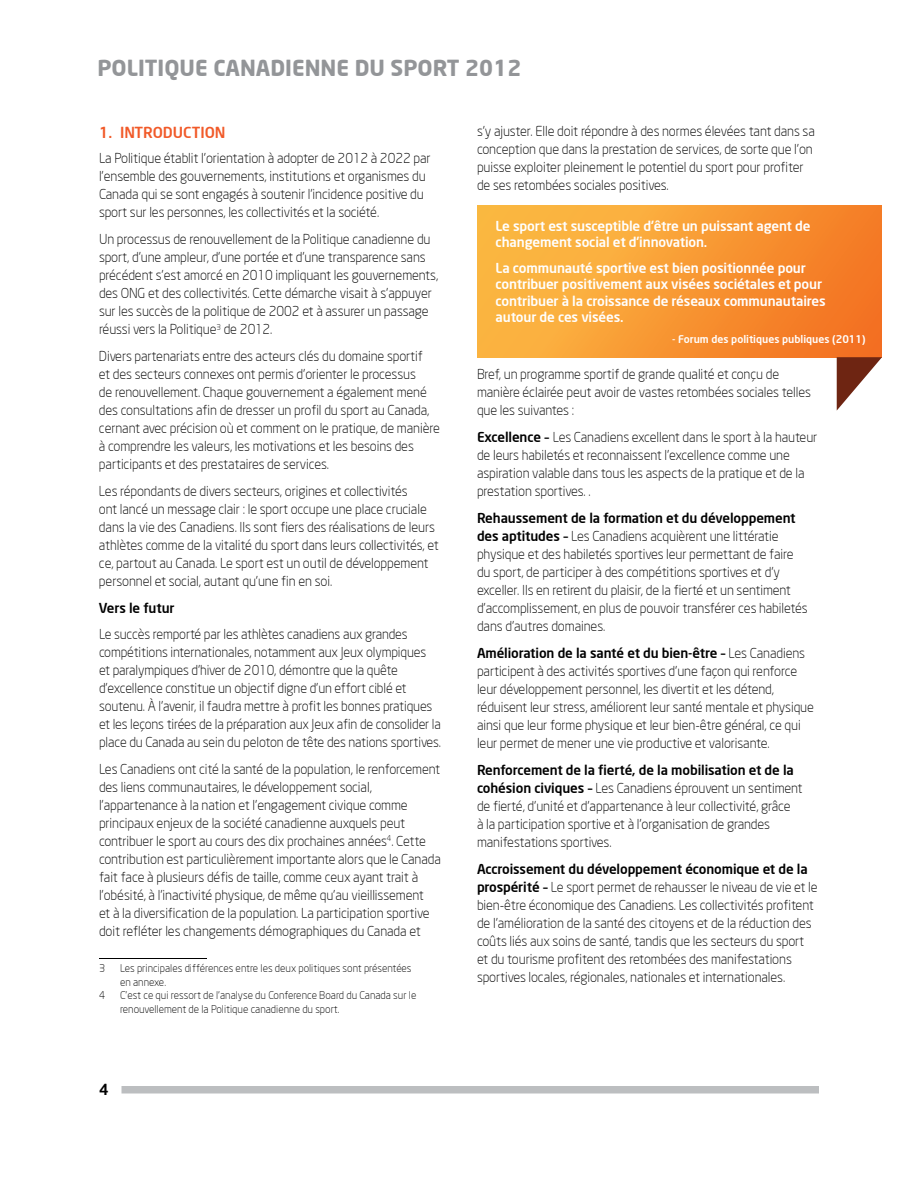
<style>
.page{position:relative;width:918px;height:1188px;background:#fff}
.page>*{position:absolute;margin:0;border:0;box-sizing:border-box;transform-origin:0 0}
.t1{font:700 21.75px "Neo Sans Two";color:#939598}
.t2{font:500 15px "Neo Sans Two";color:#f15a29}
.t3{font:500 15px "Neo Sans Two";color:#000}
.t4{font:300 13.5px/18px "Neo Sans Two";letter-spacing:-.01em;color:#000}
.t5{font:500 13.5px/16.5px "Neo Sans Two";letter-spacing:-.01em;color:#fff}
.t6{font:500 13.5px "Neo Sans Two";letter-spacing:-.01em;color:#000}
.t7{font:300 10.5px/13.5px "Neo Sans Two";color:#000}
.t8{font:500 10.5px "Neo Sans Two";color:#fff}
.s1{font-weight:500}
</style>
<div class="page">
<div style="left:122px;top:1086px;width:697px;height:8px;background:#bcbec0"></div>
<div style="left:477px;top:205px;width:405px;height:152px;background:linear-gradient(to right,#fcbe45,#f47523)"></div>
<svg style="left:837px;top:357px;width:45px;height:53px"></svg>
<hr style="left:99px;top:958px;width:108px;height:1px;background:#000">
<h1 class="t1" style="left:98px;top:54px;width:425px">POLITIQUE CANADIENNE DU SPORT 2012</h1>
<p class="t2" style="left:99px;top:123px;width:117px">1. INTRODUCTION</p>
<p class="t4" style="left:99px;top:149px;width:333px">La Politique établit l’orientation à adopter de 2012 à 2022 par l’ensemble des gouvernements, institutions et organismes du Canada qui se sont engagés à soutenir l’incidence positive du sport sur les personnes, les collectivités et la société.</p>
<p class="t4" style="left:99px;top:230px;width:341px">Un processus de renouvellement de la Politique canadienne du sport, d’une ampleur, d’une portée et d’une transparence sans précédent s’est amorcé en 2010 impliquant les gouvernements, des ONG et des collectivités. Cette démarche visait à s’appuyer sur les succès de la politique de 2002 et à assurer un passage réussi vers la Politique<sup>3</sup> de 2012.</p>
<p class="t4" style="left:99px;top:347px;width:342px">Divers partenariats entre des acteurs clés du domaine sportif<br>et des secteurs connexes ont permis d’orienter le processus<br>de renouvellement. Chaque gouvernement a également mené des consultations afin de dresser un profil du sport au Canada, cernant avec précision où et comment on le pratique, de manière à comprendre les valeurs, les motivations et les besoins des participants et des prestataires de services.</p>
<p class="t4" style="left:99px;top:482px;width:341px">Les répondants de divers secteurs, origines et collectivités<br>ont lancé un message clair : le sport occupe une place cruciale dans la vie des Canadiens. Ils sont fiers des réalisations de leurs athlètes comme de la vitalité du sport dans leurs collectivités, et ce, partout au Canada. Le sport est un outil de développement personnel et social, autant qu’une fin en soi.</p>
<p class="t6" style="left:99px;top:600px;width:77px">Vers le futur</p>
<p class="t4" style="left:99px;top:625px;width:344px">Le succès remporté par les athlètes canadiens aux grandes compétitions internationales, notamment aux Jeux olympiques<br>et paralympiques d’hiver de 2010, démontre que la quête d’excellence constitue un objectif digne d’un effort ciblé et soutenu. À l’avenir, il faudra mettre à profit les bonnes pratiques et les leçons tirées de la préparation aux Jeux afin de consolider la place du Canada au sein du peloton de tête des nations sportives.</p>
<p class="t4" style="left:99px;top:760px;width:344px">Les Canadiens ont cité la santé de la population, le renforcement des liens communautaires, le développement social, l’appartenance à la nation et l’engagement civique comme principaux enjeux de la société canadienne auxquels peut contribuer le sport au cours des dix prochaines années<sup>4</sup>. Cette contribution est particulièrement importante alors que le Canada fait face à plusieurs défis de taille, comme ceux ayant trait à l’obésité, à l’inactivité physique, de même qu’au vieillissement<br>et à la diversification de la population. La participation sportive doit refléter les changements démographiques du Canada et</p>
<p class="t7" style="left:99px;top:961px;width:8px">3</p>
<p class="t7" style="left:120px;top:961px;width:293px">Les principales différences entre les deux politiques sont présentées en annexe.</p>
<p class="t7" style="left:99px;top:988px;width:8px">4</p>
<p class="t7" style="left:120px;top:988px;width:298px">C’est ce qui ressort de l’analyse du Conference Board du Canada sur le renouvellement de la Politique canadienne du sport.</p>
<p class="t3" style="left:99px;top:1080px;width:11px">4</p>
<p class="t4" style="left:477px;top:122px;width:339px">s’y ajuster. Elle doit répondre à des normes élevées tant dans sa conception que dans la prestation de services, de sorte que l’on puisse exploiter pleinement le potentiel du sport pour profiter de ses retombées sociales positives.</p>
<p class="t5" style="left:496px;top:217px;width:317px">Le sport est susceptible d’être un puissant agent de changement social et d’innovation.</p>
<p class="t5" style="left:496px;top:259px;width:332px">La communauté sportive est bien positionnée pour contribuer positivement aux visées sociétales et pour contribuer à la croissance de réseaux communautaires autour de ces visées.</p>
<p class="t8" style="left:672px;top:333px;width:195px">- Forum des politiques publiques (2011)</p>
<p class="t4" style="left:477px;top:365px;width:336px">Bref, un programme sportif de grande qualité et conçu de manière éclairée peut avoir de vastes retombées sociales telles que les suivantes :</p>
<p class="t4" style="left:477px;top:428px;width:342px"><span class="s1">Excellence –</span> Les Canadiens excellent dans le sport à la hauteur de leurs habiletés et reconnaissent l’excellence comme une aspiration valable dans tous les aspects de la pratique et de la prestation sportives. .</p>
<p class="t4" style="left:477px;top:509px;width:332px"><span class="s1">Rehaussement de la formation et du développement des aptitudes –</span> Les Canadiens acquièrent une littératie physique et des habiletés sportives leur permettant de faire du sport, de participer à des compétitions sportives et d’y exceller. Ils en retirent du plaisir, de la fierté et un sentiment d’accomplissement, en plus de pouvoir transférer ces habiletés dans d’autres domaines.</p>
<p class="t4" style="left:477px;top:644px;width:338px"><span class="s1">Amélioration de la santé et du bien-être –</span> Les Canadiens participent à des activités sportives d’une façon qui renforce leur développement personnel, les divertit et les détend, réduisent leur stress, améliorent leur santé mentale et physique ainsi que leur forme physique et leur bien-être général, ce qui leur permet de mener une vie productive et valorisante.</p>
<p class="t4" style="left:477px;top:761px;width:327px"><span class="s1">Renforcement de la fierté, de la mobilisation et de la cohésion civiques –</span> Les Canadiens éprouvent un sentiment de fierté, d’unité et d’appartenance à leur collectivité, grâce<br>à la participation sportive et à l’organisation de grandes manifestations sportives.</p>
<p class="t4" style="left:477px;top:860px;width:342px"><span class="s1">Accroissement du développement économique et de la prospérité –</span> Le sport permet de rehausser le niveau de vie et le bien-être économique des Canadiens. Les collectivités profitent de l’amélioration de la santé des citoyens et de la réduction des coûts liés aux soins de santé, tandis que les secteurs du sport et du tourisme profitent des retombées des manifestations sportives locales, régionales, nationales et internationales.</p>
</div>
